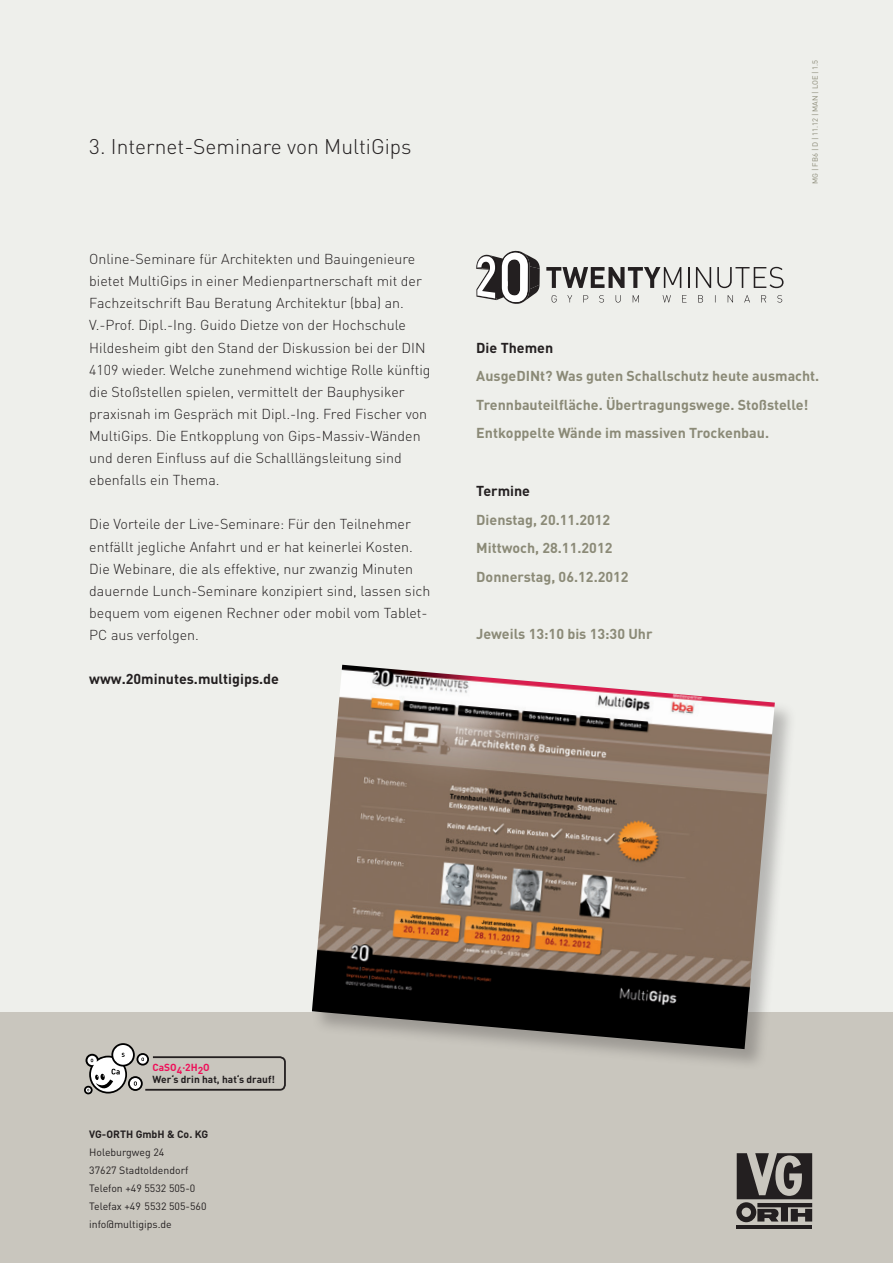
<style>
.page{position:relative;width:893px;height:1263px;background:#eeefeb}
.page>*{position:absolute;margin:0;border:0;box-sizing:border-box;transform-origin:0 0}
.t1{font:300 21px "DINOT";color:#231f20}
.t2{font:300 14.25px/22px "DINOT";color:#231f20}
.t3{font:700 14.25px/28.5px "DINOT";color:#8b8a77}
.t4{font:700 14.25px "DINOT";color:#231f20}
.t5{font:10.5px/18px "DINOT";color:#231f20}
.t6{font:700 10.5px "DINOT";color:#231f20}
.t7{font:700 10.2px "DINOT";color:#231f20}
.t8{font:700 10.2px "DINOT";color:#ee1059}
.t9{font:7.5px "DINOT";letter-spacing:.01em;color:#8b8a77}
</style>
<div class="page">
<div style="left:0;top:1012px;width:893px;height:251px;background:#c9c6be"></div>
<hr style="left:737px;top:1225px;width:75px;height:4px;background:#231f20">
<svg style="left:736px;top:1153px;width:76px;height:69px"></svg>
<div style="left:311px;top:664px;width:486px;height:407px;background:#231f20;opacity:.27"></div>
<img style="left:312px;top:665px;width:463px;height:384px">
<svg style="left:552px;top:295px;width:230px;height:8px"></svg>
<svg style="left:546px;top:267px;width:135px;height:21px"></svg>
<svg style="left:688px;top:267px;width:1px;height:21px"></svg>
<svg style="left:696px;top:267px;width:15px;height:21px"></svg>
<svg style="left:717px;top:267px;width:66px;height:21px"></svg>
<svg style="left:476px;top:251px;width:64px;height:53px"></svg>
<div style="left:137px;top:1053px;width:12px;height:12px;background:#000;border-radius:50%"></div>
<svg style="left:111px;top:1043px;width:24px;height:23px"></svg>
<div style="left:113px;top:1045px;width:20px;height:20px;background:#fff;border-radius:50%"></div>
<svg style="left:128px;top:1076px;width:15px;height:15px"></svg>
<div style="left:130px;top:1078px;width:11px;height:11px;background:#fff;border-radius:50%"></div>
<svg style="left:84px;top:1086px;width:9px;height:8px"></svg>
<svg style="left:86px;top:1053px;width:41px;height:40px"></svg>
<svg style="left:134px;top:1055px;width:152px;height:36px"></svg>
<h1 class="t1" style="left:89px;top:132px;width:324px">3. Internet-Seminare von MultiGips</h1>
<p class="t2" style="left:89px;top:247px;width:343px">Online-Seminare für Architekten und Bauingenieure bietet MultiGips in einer Medienpartnerschaft mit der Fachzeitschrift Bau Beratung Architektur (bba) an.<br>V.-Prof. Dipl.-Ing. Guido Dietze von der Hochschule Hildesheim gibt den Stand der Diskussion bei der DIN 4109 wieder. Welche zunehmend wichtige Rolle künftig die Stoßstellen spielen, vermittelt der Bauphysiker praxisnah im Gespräch mit Dipl.-Ing. Fred Fischer von MultiGips. Die Entkopplung von Gips-Massiv-Wänden und deren Einfluss auf die Schalllängsleitung sind ebenfalls ein Thema.</p>
<p class="t2" style="left:89px;top:513px;width:343px">Die Vorteile der Live-Seminare: Für den Teilnehmer entfällt jegliche Anfahrt und er hat keinerlei Kosten.<br>Die Webinare, die als effektive, nur zwanzig Minuten dauernde Lunch-Seminare konzipiert sind, lassen sich bequem vom eigenen Rechner oder mobil vom Tablet-PC aus verfolgen.</p>
<p class="t4" style="left:89px;top:669px;width:191px">www.20minutes.multigips.de</p>
<p class="t9" style="left:810px;top:184px;width:126px;rotate:-90deg">MG | FB6 | D | 11.12 | MAN | LOE | 1.5</p>
<p class="t4" style="left:476px;top:338px;width:78px">Die Themen</p>
<p class="t3" style="left:476px;top:361px;width:345px">AusgeDINt? Was guten Schallschutz heute ausmacht.<br>Trennbauteilfläche. Übertragungswege. Stoßstelle!<br>Entkoppelte Wände im massiven Trockenbau.</p>
<p class="t4" style="left:476px;top:481px;width:55px">Termine</p>
<p class="t3" style="left:476px;top:505px;width:154px">Dienstag, 20.11.2012<br>Mittwoch, 28.11.2012<br>Donnerstag, 06.12.2012</p>
<p class="t3" style="left:476px;top:619px;width:178px">Jeweils 13:10 bis 13:30 Uhr</p>
<p class="t8" style="left:153px;top:1060px;width:59px">CaSO4·2H2O</p>
<p class="t7" style="left:153px;top:1073px;width:124px">Wer‘s drin hat, hat‘s drauf!</p>
<p class="t6" style="left:89px;top:1127px;width:121px">VG-ORTH GmbH &amp; Co. KG</p>
<p class="t5" style="left:89px;top:1143px;width:119px">Holeburgweg 24<br>37627 Stadtoldendorf<br>Telefon +49 5532 505-0<br>Telefax +49 5532 505-560 info@multigips.de</p>
</div>
